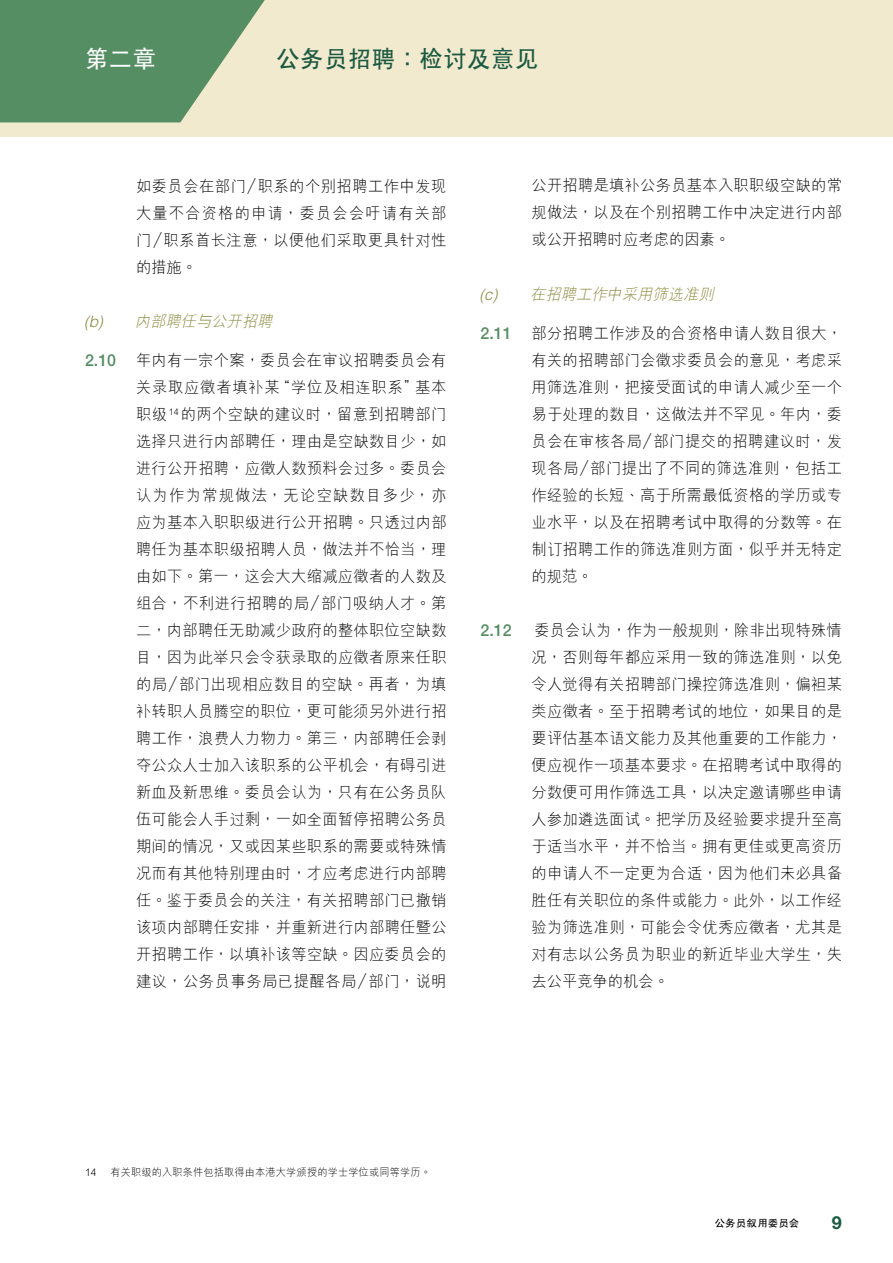
<style>
.page{position:relative;width:893px;height:1263px;background:#fff}
.page>*{position:absolute;margin:0;border:0;box-sizing:border-box;transform-origin:0 0}
.t1{font:700 24px "C Hei 2 HKS";letter-spacing:.025em;color:#1b5a41}
.t2{font:700 24px "C Hei 2 HKS";color:#fff}
.t3{font:700 18px "Helvetica Neue";color:#1b5a41}
.t4{font:500 16.5px "Helvetica Neue";color:#568e64}
.t5{font:300 15.75px/27px "M Hei HKS";letter-spacing:.02em;color:#000;text-align:justify}
.t6{font:italic 300 15.75px "M Hei HKS";color:#89893d}
.t7{font:300 10.5px "M Hei HKS";letter-spacing:.015em;color:#000}
.t8{font:700 10.2px "C Hei 2 HKS";letter-spacing:.01em;color:#000}
</style>
<div class="page">
<div style="left:0;top:0;width:893px;height:136px;background:#f1eacf"></div>
<svg style="left:0;top:0;width:265px;height:122px"></svg>
<h1 class="t2" style="left:85px;top:42px;width:73px">第二章</h1>
<h1 class="t1" style="left:276px;top:42px;width:263px">公務員招聘：檢討及意見</h1>
<p class="t5" style="left:136px;top:172px;width:312px">如委員會在部門／職系的個別招聘工作中發現大量不合資格的申請，委員會會籲請有關部門／職系首長注意，以便他們採取更具針對性的措施。</p>
<p class="t6" style="left:84px;top:310px;width:194px">(b) 內部聘任與公開招聘</p>
<p class="t4" style="left:85px;top:351px;width:33px">2.10</p>
<p class="t5" style="left:136px;top:346px;width:312px">年內有一宗個案，委員會在審議招聘委員會有關錄取應徵者填補某“學位及相連職系”基本職級 <sup>14</sup> 的兩個空缺的建議時，留意到招聘部門選擇只進行內部聘任，理由是空缺數目少，如進行公開招聘，應徵人數預料會過多。委員會認為作為常規做法，無論空缺數目多少，亦應為基本入職職級進行公開招聘。只透過內部聘任為基本職級招聘人員，做法並不恰當，理由如下。第一，這會大大縮減應徵者的人數及組合，不利進行招聘的局／部門吸納人才。第二，內部聘任無助減少政府的整體職位空缺數目，因為此舉只會令獲錄取的應徵者原來任職的局／部門出現相應數目的空缺。再者，為填補轉職人員騰空的職位，更可能須另外進行招聘工作，浪費人力物力。第三，內部聘任會剝奪公眾人士加入該職系的公平機會，有礙引進新血及新思維。委員會認為，只有在公務員隊伍可能會人手過剩，一如全面暫停招聘公務員期間的情況，又或因某些職系的需要或特殊情況而有其他特別理由時，才應考慮進行內部聘任。鑑於委員會的關注，有關招聘部門已撤銷該項內部聘任安排，並重新進行內部聘任暨公開招聘工作，以填補該等空缺。因應委員會的建議，公務員事務局已提醒各局／部門，說明</p>
<p class="t5" style="left:531px;top:172px;width:312px">公開招聘是填補公務員基本入職職級空缺的常規做法，以及在個別招聘工作中決定進行內部或公開招聘時應考慮的因素。</p>
<p class="t6" style="left:479px;top:283px;width:240px">(c) 在招聘工作中採用篩選準則</p>
<p class="t4" style="left:480px;top:324px;width:33px">2.11</p>
<p class="t5" style="left:531px;top:319px;width:312px">部分招聘工作涉及的合資格申請人數目很大，有關的招聘部門會徵求委員會的意見，考慮採用篩選準則，把接受面試的申請人減少至一個易於處理的數目，這做法並不罕見。年內，委員會在審核各局／部門提交的招聘建議時，發現各局／部門提出了不同的篩選準則，包括工作經驗的長短、高於所需最低資格的學歷或專業水平，以及在招聘考試中取得的分數等。在制訂招聘工作的篩選準則方面，似乎並無特定的規範。</p>
<p class="t4" style="left:480px;top:621px;width:33px">2.12</p>
<p class="t5" style="left:531px;top:616px;width:312px">委員會認為，作為一般規則，除非出現特殊情況，否則每年都應採用一致的篩選準則，以免令人覺得有關招聘部門操控篩選準則，偏袒某類應徵者。至於招聘考試的地位，如果目的是要評估基本語文能力及其他重要的工作能力，便應視作一項基本要求。在招聘考試中取得的分數便可用作篩選工具，以決定邀請哪些申請人參加遴選面試。把學歷及經驗要求提升至高於適當水平，並不恰當。擁有更佳或更高資歷的申請人不一定更為合適，因為他們未必具備勝任有關職位的條件或能力。此外，以工作經驗為篩選準則，可能會令優秀應徵者，尤其是對有志以公務員為職業的新近畢業大學生，失去公平競爭的機會。</p>
<p class="t7" style="left:85px;top:1165px;width:13px">14</p>
<p class="t7" style="left:111px;top:1165px;width:322px">有關職級的入職條件包括取得由本港大學頒授的學士學位或同等學歷。</p>
<p class="t8" style="left:715px;top:1215px;width:86px">公務員敍用委員會</p>
<p class="t3" style="left:832px;top:1211px;width:12px">9</p>
</div>
